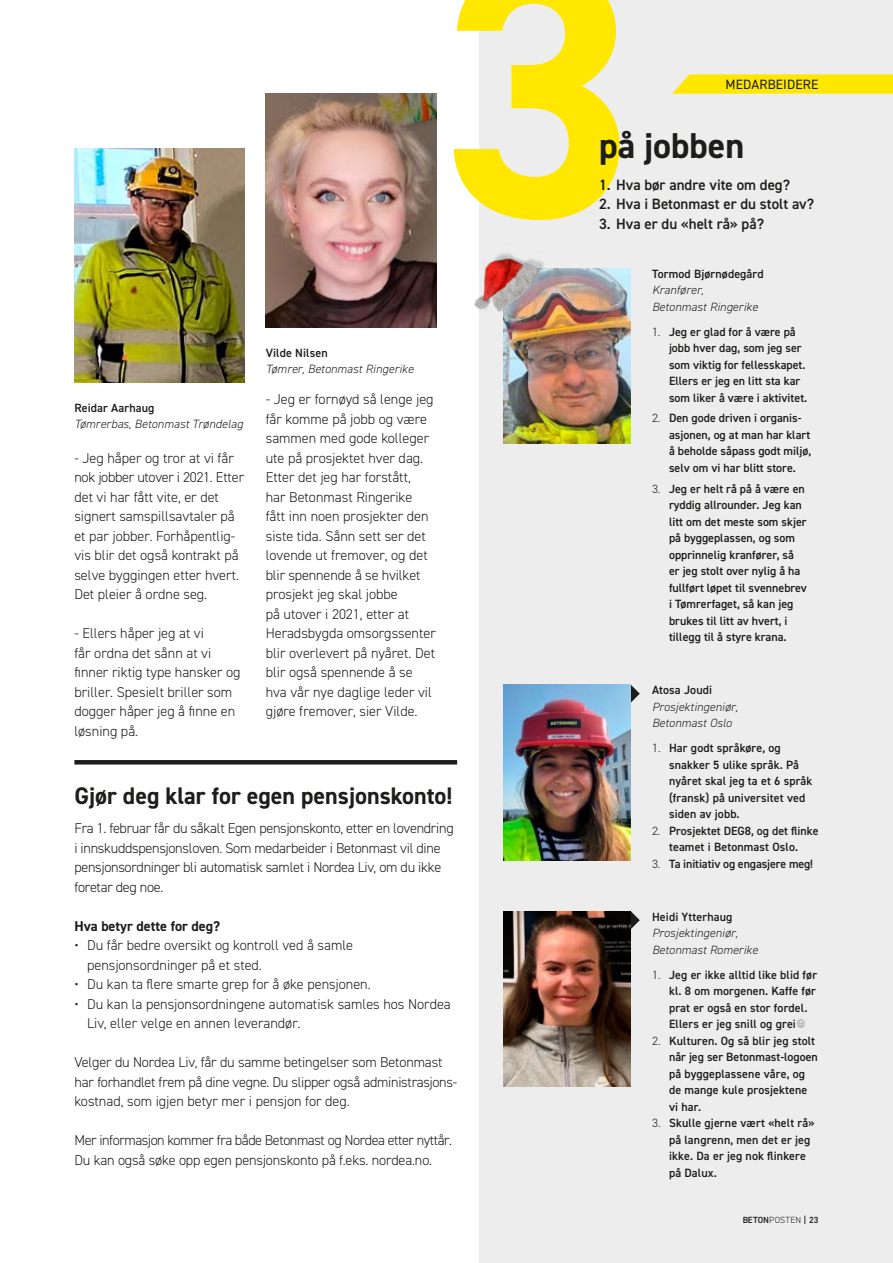
<style>
.page{position:relative;width:893px;height:1263px;background:#fff}
.page>*{position:absolute;margin:0;border:0;box-sizing:border-box;transform-origin:0 0}
.t1{font:700 365.25px "DIN2014";color:#ffe700}
.t2{font:700 36px "DIN2014";color:#1d1d1b}
.t3{font:700 24px "DIN2014";color:#1d1d1b}
.t4{font:600 15px "DIN2014";color:#1d1d1b}
.t5{font:300 14.25px/19.5px "DIN2014";color:#1d1d1b}
.t6{font:300 14.25px/19.5px "DIN2014";letter-spacing:-.02em;color:#1d1d1b}
.t7{font:300 14.25px/19.5px "DIN2014";letter-spacing:-.03em;color:#1d1d1b}
.t8{font:700 14.25px "DIN2014";color:#1d1d1b}
.t9{font:13.5px "DIN2014";letter-spacing:.01em;color:#1d1d1b}
.t10{font:600 12px/16.5px "DIN2014";color:#1d1d1b}
.t11{font:italic 300 12px/16.5px "DIN2014";letter-spacing:.01em;color:#1d1d1b}
.t12{font:600 9px "DIN2014";letter-spacing:-.01em;color:#1d1d1b}
.s1{font-weight:300}
</style>
<div class="page">
<img style="left:266px;top:94px;width:171px;height:234px">
<div style="left:479px;top:0;width:414px;height:1263px;background:#ededed"></div>
<svg style="left:631px;top:685px;width:9px;height:18px"></svg>
<svg style="left:631px;top:911px;width:9px;height:18px"></svg>
<img style="left:503px;top:268px;width:128px;height:176px">
<svg style="left:796px;top:1019px;width:9px;height:9px"></svg>
<img style="left:503px;top:685px;width:128px;height:175px">
<img style="left:503px;top:911px;width:128px;height:176px">
<img style="left:474px;top:253px;width:78px;height:67px">
<img style="left:74px;top:149px;width:170px;height:234px">
<hr style="left:74px;top:760px;width:383px;height:4px;background:#1d1d1b">
<svg style="left:672px;top:74px;width:221px;height:20px;background:#fde712"></svg>
<h1 class="t1" style="left:441px;top:-152px;width:199px">3</h1>
<p class="t9" style="left:725px;top:76px;width:95px">MEDARBEIDERE</p>
<h2 class="t2" style="left:599px;top:122px;width:147px">på jobben</h2>
<p class="t4" style="left:599px;top:174px;width:192px">1. Hva bør andre vite om deg?</p>
<p class="t4" style="left:599px;top:194px;width:217px">2. Hva i Betonmast er du stolt av?</p>
<p class="t4" style="left:599px;top:213px;width:166px">3. Hva er du «helt rå» på?</p>
<p class="t10" style="left:74px;top:399px;width:82px">Reidar Aarhaug</p>
<p class="t11" style="left:74px;top:416px;width:170px">Tømrerbas, Betonmast Trøndelag</p>
<p class="t5" style="left:74px;top:448px;width:171px">- Jeg håper og tror at vi får nok jobber utover i 2021. Etter det vi har fått vite, er det signert samspillsavtaler på et par jobber. Forhåpentlig&shy;vis blir det også kontrakt på selve byggingen etter hvert.<br>Det pleier å ordne seg.</p>
<p class="t5" style="left:74px;top:623px;width:168px">- Ellers håper jeg at vi<br>får ordna det sånn at vi finner riktig type hansker og briller. Spesielt briller som dogger håper jeg å finne en løsning på.</p>
<p class="t10" style="left:266px;top:344px;width:63px">Vilde Nilsen</p>
<p class="t11" style="left:266px;top:361px;width:149px">Tømrer, Betonmast Ringerike</p>
<p class="t5" style="left:266px;top:389px;width:172px">- Jeg er fornøyd så lenge jeg får komme på jobb og være sammen med gode kolleger ute på prosjektet hver dag.<br>Etter det jeg har forstått,<br>har Betonmast Ringerike<br>fått inn noen prosjekter den siste tida. Sånn sett ser det lovende ut fremover, og det blir spennende å se hvilket prosjekt jeg skal jobbe<br>på utover i 2021, etter at<br>Heradsbygda omsorgssenter blir overlevert på nyåret. Det blir også spennende å se hva vår nye daglige leder vil gjøre fremover, sier Vilde.</p>
<h3 class="t3" style="left:74px;top:779px;width:380px">Gjør deg klar for egen pensjonskonto!</h3>
<p class="t6" style="left:74px;top:818px;width:381px">Fra 1. februar får du såkalt Egen pensjonskonto, etter en lovendring i innskuddspensjonsloven. Som medarbeider i Betonmast vil dine pensjonsordninger bli automatisk samlet i Nordea Liv, om du ikke foretar deg noe.</p>
<p class="t8" style="left:74px;top:916px;width:147px">Hva betyr dette for deg?</p>
<p class="t5" style="left:87px;top:935px;width:267px;text-indent:-13px">• Du får bedre oversikt og kontroll ved å samle pensjonsordninger på et sted.</p>
<p class="t5" style="left:74px;top:974px;width:298px">• Du kan ta flere smarte grep for å øke pensjonen.</p>
<p class="t5" style="left:87px;top:994px;width:365px;text-indent:-13px">• Du kan la pensjonsordningene automatisk samles hos Nordea<br>Liv, eller velge en annen leverandør.</p>
<p class="t5" style="left:74px;top:1052px;width:383px">Velger du Nordea Liv, får du samme betingelser som Betonmast har forhandlet frem på dine vegne. Du slipper også administrasjons&shy;kostnad, som igjen betyr mer i pensjon for deg.</p>
<p class="t7" style="left:74px;top:1130px;width:379px">Mer informasjon kommer fra både Betonmast og Nordea etter nyttår.<br>Du kan også søke opp egen pensjonskonto på f.eks. nordea.no.</p>
<p class="t10" style="left:652px;top:265px;width:113px">Tormod Bjørnødegård</p>
<p class="t11" style="left:652px;top:282px;width:107px">Kranfører,<br>Betonmast Ringerike</p>
<p class="t10" style="left:669px;top:323px;width:140px;text-indent:-17px"><span class="s1">1.</span> Jeg er glad for å være på jobb hver dag, som jeg ser som viktig for fellesskapet.<br>Ellers er jeg en litt sta kar som liker å være i aktivitet.</p>
<p class="t10" style="left:669px;top:410px;width:144px;text-indent:-17px"><span class="s1">2.</span> Den gode driven i organis&shy;asjonen, og at man har klart å beholde såpass godt miljø, selv om vi har blitt store.</p>
<p class="t10" style="left:669px;top:480px;width:139px;text-indent:-17px"><span class="s1">3.</span> Jeg er helt rå på å være en ryddig allrounder. Jeg kan litt om det meste som skjer på byggeplassen, og som opprinnelig kranfører, så er jeg stolt over nylig å ha fullført løpet til svennebrev i Tømrerfaget, så kan jeg brukes til litt av hvert, i tillegg til å styre krana.</p>
<p class="t10" style="left:652px;top:681px;width:62px">Atosa Joudi</p>
<p class="t11" style="left:652px;top:698px;width:87px">Prosjektingeniør,<br>Betonmast Oslo</p>
<p class="t10" style="left:669px;top:739px;width:145px;text-indent:-17px"><span class="s1">1.</span> Har godt språkøre, og snakker 5 ulike språk. På nyåret skal jeg ta et 6 språk (fransk) på universitet ved siden av jobb.</p>
<p class="t10" style="left:652px;top:822px;width:168px;text-align:center"><span class="s1">2.</span> Prosjektet DEG8, og det flinke teamet i Betonmast Oslo.</p>
<p class="t10" style="left:652px;top:855px;width:163px"><span class="s1">3.</span> Ta initiativ og engasjere meg!</p>
<p class="t10" style="left:652px;top:908px;width:82px">Heidi Ytterhaug</p>
<p class="t11" style="left:652px;top:925px;width:107px">Prosjektingeniør,<br>Betonmast Romerike</p>
<p class="t10" style="left:669px;top:966px;width:150px;text-indent:-17px"><span class="s1">1.</span> Jeg er ikke alltid like blid før kl. 8 om morgenen. Kaffe før prat er også en stor fordel.<br>Ellers er jeg snill og grei</p>
<p class="t10" style="left:669px;top:1032px;width:150px;text-indent:-17px"><span class="s1">2.</span> Kulturen. Og så blir jeg stolt når jeg ser Betonmast-logoen på byggeplassene våre, og de mange kule prosjektene vi har.</p>
<p class="t10" style="left:669px;top:1114px;width:147px;text-indent:-17px"><span class="s1">3.</span> Skulle gjerne vært «helt rå» på langrenn, men det er jeg ikke. Da er jeg nok flinkere på Dalux.</p>
<p class="t12" style="left:743px;top:1214px;width:77px">BETON<span class="s1">POSTEN</span> | 23</p>
</div>
